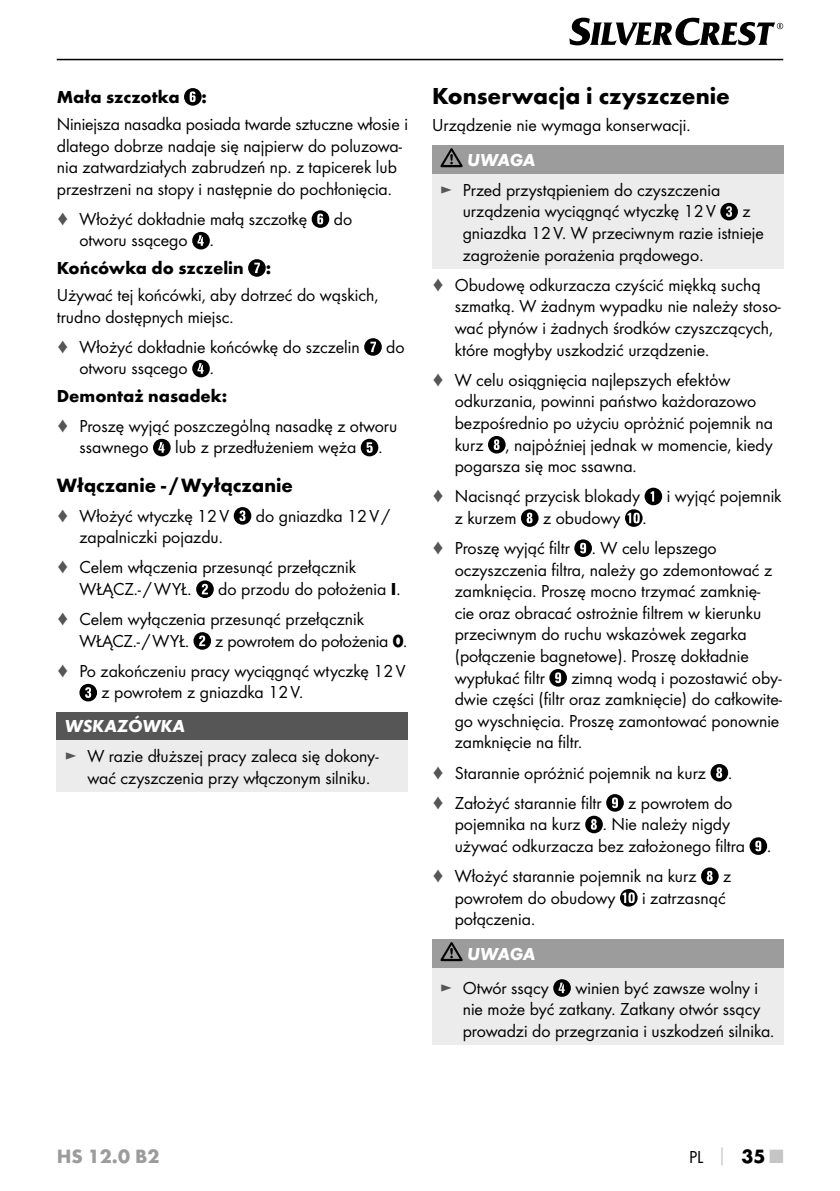
<style>
.page{position:relative;width:840px;height:1191px;background:#fff}
.page>*{position:absolute;margin:0;border:0;box-sizing:border-box;transform-origin:0 0}
.t1{font:700 24px "Futura";color:#000}
.t2{font:700 20px "Futura";color:#000}
.t3{font:700 20px "Futura";color:#9c9c9c}
.t4{font:18px/21.6px "Futura Boo";color:#000}
.t5{font:700 18px "Futura";color:#000}
.t6{font:italic 700 18px "Futura";letter-spacing:-.01em;color:#fff}
.s1{color:#565656}
.s2{font-family:"Futura";font-weight:700}
.s3{font-family:"Futura";font-weight:700;color:#c5c5c5}
.s4{font-family:"Futura";font-weight:700;font-size:20px}
.s5{font-family:"Futura";font-weight:700;font-size:20px;color:#c5c5c5}
</style>
<div class="page">
<hr style="left:57px;top:59px;width:725px;height:1px;background:#000">
<svg style="left:569px;top:18px;width:213px;height:28px"></svg>
<svg style="left:184px;top:88px;width:17px;height:18px"></svg>
<svg style="left:311px;top:210px;width:18px;height:18px"></svg>
<svg style="left:192px;top:232px;width:18px;height:17px"></svg>
<svg style="left:248px;top:259px;width:17px;height:18px"></svg>
<svg style="left:364px;top:338px;width:17px;height:18px"></svg>
<svg style="left:192px;top:360px;width:18px;height:17px"></svg>
<svg style="left:153px;top:439px;width:17px;height:17px"></svg>
<svg style="left:360px;top:439px;width:18px;height:17px"></svg>
<svg style="left:234px;top:507px;width:17px;height:17px"></svg>
<svg style="left:196px;top:580px;width:18px;height:18px"></svg>
<svg style="left:193px;top:632px;width:18px;height:17px"></svg>
<svg style="left:79px;top:684px;width:18px;height:17px"></svg>
<div style="left:57px;top:712px;width:351px;height:28px;background:#565656"></div>
<div style="left:57px;top:740px;width:351px;height:51px;background:#ececec"></div>
<div style="left:432px;top:145px;width:350px;height:29px;background:#9c9c9c"></div>
<div style="left:432px;top:174px;width:350px;height:95px;background:#ececec"></div>
<svg style="left:440px;top:148px;width:22px;height:19px"></svg>
<svg style="left:720px;top:203px;width:17px;height:17px"></svg>
<svg style="left:488px;top:436px;width:17px;height:17px"></svg>
<svg style="left:521px;top:509px;width:17px;height:18px"></svg>
<svg style="left:625px;top:487px;width:36px;height:40px"></svg>
<svg style="left:574px;top:539px;width:17px;height:18px"></svg>
<svg style="left:549px;top:669px;width:17px;height:17px"></svg>
<svg style="left:710px;top:764px;width:17px;height:17px"></svg>
<svg style="left:585px;top:794px;width:38px;height:39px"></svg>
<svg style="left:749px;top:837px;width:17px;height:18px"></svg>
<svg style="left:701px;top:867px;width:17px;height:18px"></svg>
<svg style="left:620px;top:889px;width:17px;height:17px"></svg>
<div style="left:432px;top:939px;width:350px;height:29px;background:#9c9c9c"></div>
<div style="left:432px;top:968px;width:350px;height:77px;background:#ececec"></div>
<svg style="left:440px;top:942px;width:22px;height:19px"></svg>
<svg style="left:553px;top:979px;width:17px;height:17px"></svg>
<p class="t5" style="left:57px;top:85px;width:152px">Mała szczotka :</p>
<p class="t4" style="left:57px;top:113px;width:352px">Niniejsza nasadka posiada twarde sztuczne włosie i dlatego dobrze nadaje się najpierw do poluzowa&shy;nia zatwardziałych zabrudzeń np. z tapicerek lub przestrzeni na stopy i następnie do pochłonięcia.</p>
<p class="t4" style="left:57px;top:208px;width:252px"><span class="s1">♦</span> Włożyć dokładnie małą szczotkę</p>
<p class="t4" style="left:333px;top:208px;width:20px">do</p>
<p class="t4" style="left:79px;top:229px;width:133px">otworu ssącego .</p>
<p class="t5" style="left:57px;top:256px;width:216px">Końcówka do szczelin :</p>
<p class="t4" style="left:57px;top:284px;width:323px">Używać tej końcówki, aby dotrzeć do wąskich, trudno dostępnych miejsc.</p>
<p class="t4" style="left:57px;top:336px;width:304px"><span class="s1">♦</span> Włożyć dokładnie końcówkę do szczelin</p>
<p class="t4" style="left:386px;top:336px;width:20px">do</p>
<p class="t4" style="left:79px;top:357px;width:133px">otworu ssącego .</p>
<p class="t5" style="left:57px;top:384px;width:172px">Demontaż nasadek:</p>
<p class="t4" style="left:79px;top:415px;width:319px;text-indent:-23px"><span class="s1">♦</span> Proszę wyjąć poszczegόlną nasadkę z otworu ssawnego</p>
<p class="t4" style="left:175px;top:436px;width:206px">lub z przedłużeniem węża .</p>
<p class="t2" style="left:57px;top:472px;width:237px">Włączanie - /Wyłączanie</p>
<p class="t4" style="left:57px;top:505px;width:174px"><span class="s1">♦</span> Włożyć wtyczkę 12V</p>
<p class="t4" style="left:256px;top:505px;width:136px">do gniazdka 12V/</p>
<p class="t4" style="left:57px;top:522px;width:301px;line-height:30px;text-indent:23px">zapalniczki pojazdu.<br><span class="s1">♦</span> Celem włączenia przesunąć przełącznik</p>
<p class="t4" style="left:79px;top:578px;width:111px">WŁĄCZ.- /WYŁ.</p>
<p class="t4" style="left:57px;top:574px;width:343px;line-height:30px;text-indent:161px">do przodu do położenia <span class="s2">I</span>. <span class="s1">♦</span> Celem wyłączenia przesunąć przełącznik</p>
<p class="t4" style="left:79px;top:630px;width:109px">WŁĄCZ.-/WYŁ.</p>
<p class="t4" style="left:57px;top:625px;width:350px;line-height:30px;text-align:right">z powrotem do położenia <span class="s2">0</span>.<br><span class="s1">♦</span> Po zakończeniu pracy wyciągnąć wtyczkę 12V</p>
<p class="t4" style="left:101px;top:681px;width:201px">z powrotem z gniazdka 12V.</p>
<p class="t6" style="left:65px;top:715px;width:122px">WSKAZÓWKA</p>
<p class="t4" style="left:87px;top:745px;width:293px;text-indent:-23px"><span class="s1">►</span> W razie dłuższej pracy zaleca się dokony&shy;wać czyszczenia przy włączonym silniku.</p>
<h1 class="t1" style="left:432px;top:81px;width:299px">Konserwacja i czyszczenie</h1>
<p class="t4" style="left:432px;top:114px;width:257px">Urządzenie nie wymaga konserwacji.</p>
<p class="t6" style="left:467px;top:149px;width:70px">UWAGA</p>
<p class="t4" style="left:440px;top:179px;width:281px;text-align:right"><span class="s1">►</span> Przed przystąpieniem do czyszczenia urządzenia wyciągnąć wtyczkę 12V</p>
<p class="t4" style="left:462px;top:200px;width:302px;text-indent:279px">z gniazdka 12V. W przeciwnym razie istnieje zagrożenie porażenia prądowego.</p>
<p class="t4" style="left:454px;top:274px;width:327px;text-indent:-23px"><span class="s1">♦</span> Obudowę odkurzacza czyścić miękką suchą szmatką. W żadnym wypadku nie należy stoso&shy;wać płynów i żadnych środków czyszczących, które mogłyby uszkodzić urządzenie.</p>
<p class="t4" style="left:454px;top:369px;width:319px;text-indent:-23px"><span class="s1">♦</span> W celu osiągnięcia najlepszych efektόw odkurzania, powinni państwo każdorazowo bezpośrednio po użyciu oprόżnić pojemnik na kurz , najpόźniej jednak w momencie, kiedy pogarsza się moc ssawna.</p>
<p class="t4" style="left:432px;top:485px;width:209px"><span class="s1">♦</span> Nacisnąć przycisk blokady</p>
<p class="t4" style="left:666px;top:485px;width:116px">i wyjąć pojemnik</p>
<p class="t4" style="left:454px;top:507px;width:63px">z kurzem</p>
<p class="t4" style="left:432px;top:503px;width:286px;line-height:30px;text-indent:111px">z obudowy .<br><span class="s1">♦</span> Proszę wyjąć filtr . W celu lepszego</p>
<p class="t4" style="left:454px;top:558px;width:319px">oczyszczenia filtra, należy go zdemontować z zamknięcia. Proszę mocno trzymać zamknię&shy;cie oraz obracać ostrożnie filtrem w kierunku przeciwnym do ruchu wskazόwek zegarka (połączenie bagnetowe). Proszę dokładnie wypłukać filtr</p>
<p class="t4" style="left:454px;top:666px;width:329px;text-indent:117px">zimną wodą i pozostawić oby&shy;dwie części (filtr oraz zamknięcie) do całkowite&shy;go wyschnięcia. Proszę zamontować ponownie zamknięcie na filtr.</p>
<p class="t4" style="left:432px;top:757px;width:299px;line-height:30.2px"><span class="s1">♦</span> Starannie opróżnić pojemnik na kurz . <span class="s1">♦</span> Założyć starannie filtr</p>
<p class="t4" style="left:454px;top:791px;width:315px;text-indent:173px">z powrotem do pojemnika na kurz . Nie należy nigdy używać odkurzacza bez założonego filtra .</p>
<p class="t4" style="left:432px;top:865px;width:266px"><span class="s1">♦</span> Włożyć starannie pojemnik na kurz</p>
<p class="t4" style="left:722px;top:865px;width:10px">z</p>
<p class="t4" style="left:454px;top:886px;width:162px">powrotem do obudowy</p>
<p class="t4" style="left:641px;top:886px;width:85px">i zatrzasnąć</p>
<p class="t4" style="left:454px;top:908px;width:79px">połączenia.</p>
<p class="t6" style="left:467px;top:943px;width:70px">UWAGA</p>
<p class="t4" style="left:440px;top:977px;width:110px"><span class="s1">►</span> Otwór ssący</p>
<p class="t4" style="left:462px;top:977px;width:311px;text-indent:113px">winien być zawsze wolny i nie może być zatkany. Zatkany otwór ssący prowadzi do przegrzania i uszkodzeń silnika.</p>
<p class="t3" style="left:57px;top:1143px;width:104px">HS 12.0 B2</p>
<p class="t4" style="left:688px;top:1145px;width:96px">PL <span class="s3">│</span> <span class="s4">35</span> <span class="s5">■</span></p>
</div>
